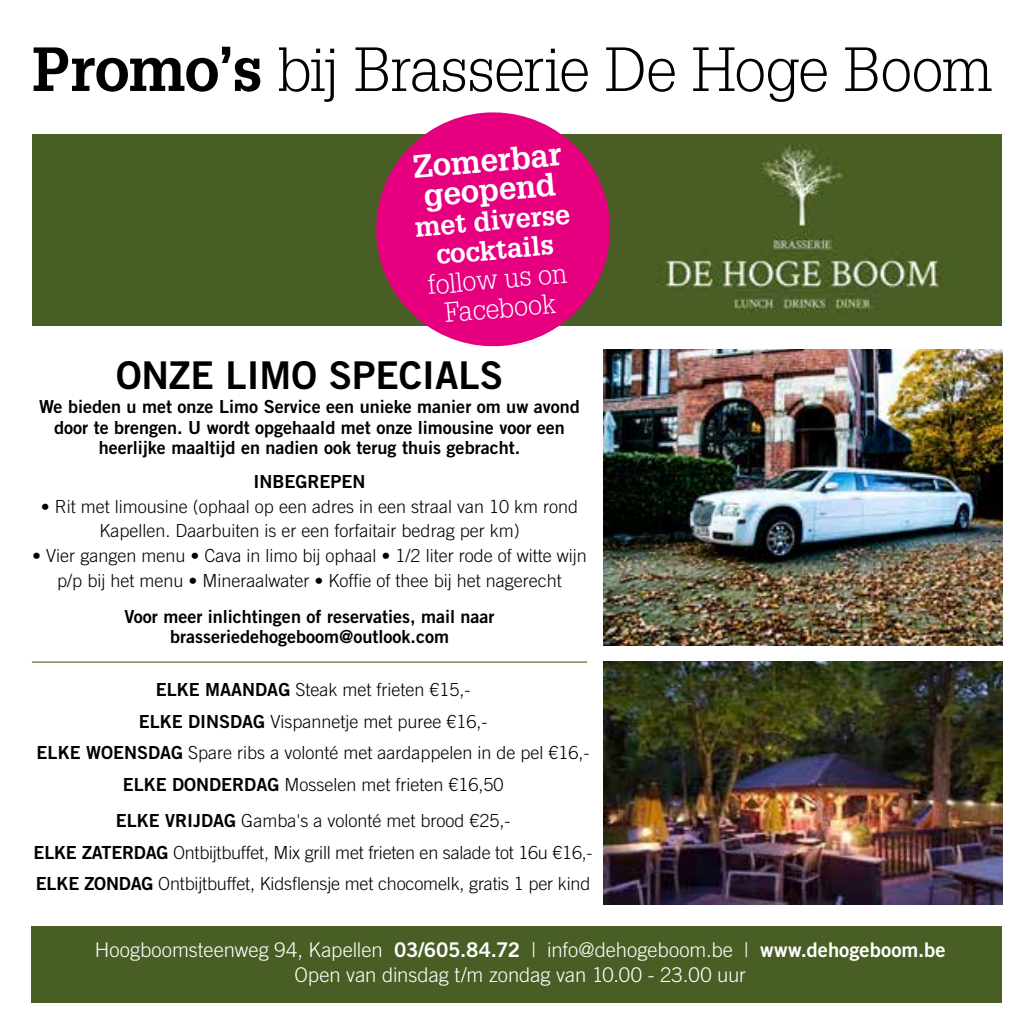
<style>
.page{position:relative;width:1034px;height:1034px;background:#fff}
.page>*{position:absolute;margin:0;border:0;box-sizing:border-box;transform-origin:0 0}
.t1{font:300 60.75px "Glypha LT Std";letter-spacing:-.01em;color:#000}
.t2{font:38.25px "Trade Gothic LT Std Bd 2";color:#000}
.t3{font:700 31.5px/29.2px "Glypha LT Std";color:#fff}
.t4{font:700 27px/29.2px "Glypha LT Std";color:#fff;text-align:center}
.t5{font:300 27px/29.2px "Glypha LT Std";color:#fff;text-align:center}
.t6{font:300 20.25px/25.4px "Trade Gothic LT Std";color:#fff;text-align:center}
.t7{font:300 18px/31.5px "Trade Gothic LT Std";color:#000;text-align:center}
.t8{font:18px/20.2px "Trade Gothic LT Std Bd 2";color:#000;text-align:center}
.s1{font-weight:700}
.s2{font-family:"Syntax LT";font-weight:700}
.s3{font-family:"Trade Gothic LT Std Bd 2";font-weight:400}
</style>
<div class="page">
<div style="left:32px;top:925px;width:969px;height:77px;background:#495e25"></div>
<img style="left:603px;top:661px;width:398px;height:243px">
<div style="left:32px;top:134px;width:969px;height:192px;background:#495e25"></div>
<img style="left:657px;top:145px;width:285px;height:168px">
<img style="left:603px;top:350px;width:399px;height:295px">
<svg style="left:376px;top:112px;width:239px;height:239px;fill:#e6007f"></svg>
<hr style="left:32px;top:661px;width:555px;height:1px;background:#495e25">
<h1 class="t1" style="left:32px;top:35px;width:962px"><span class="s1">Promo’s</span> bij Brasserie De Hoge Boom</h1>
<h3 class="t3" style="left:411px;top:152px;width:150px;rotate:-5deg">Zomerbar geopend</h3>
<h3 class="t4" style="left:413px;top:212px;width:157px;rotate:-5deg">met diverse cocktails</h3>
<h3 class="t5" style="left:426px;top:271px;width:141px;rotate:-5deg">follow us on<br>Facebook</h3>
<h2 class="t2" style="left:116px;top:351px;width:388px">ONZE LIMO SPECIALS</h2>
<p class="t8" style="left:39px;top:396px;width:542px">We bieden u met onze Limo Service een unieke manier om uw avond door te brengen. U wordt opgehaald met onze limousine voor een heerlijke maaltijd en nadien ook terug thuis gebracht.</p>
<p class="t8" style="left:253px;top:471px;width:113px">INBEGREPEN</p>
<p class="t7" style="left:41px;top:493px;width:539px;line-height:24.8px"><span class="s2">•</span> Rit met limousine (ophaal op een adres in een straal van 10 km rond<br>Kapellen. Daarbuiten is er een forfaitair bedrag per km)</p>
<p class="t7" style="left:32px;top:543px;width:556px;line-height:24.8px"><span class="s2">•</span> Vier gangen menu <span class="s2">•</span> Cava in limo bij ophaal <span class="s2">•</span> 1/2 liter rode of witte wijn p/p bij het menu <span class="s2">•</span> Mineraalwater <span class="s2">•</span> Koffie of thee bij het nagerecht</p>
<p class="t8" style="left:124px;top:606px;width:371px">Voor meer inlichtingen of reservaties, mail naar brasseriedehogeboom@outlook.com</p>
<p class="t7" style="left:37px;top:673px;width:554px"><span class="s3">ELKE MAANDAG</span> Steak met frieten €15,-<br><span class="s3">ELKE DINSDAG</span> Vispannetje met puree €16,-<br><span class="s3">ELKE WOENSDAG</span> Spare ribs a volonté met aardappelen in de pel €16,- <span class="s3">ELKE DONDERDAG</span> Mosselen met frieten €16,50</p>
<p class="t7" style="left:34px;top:804px;width:560px"><span class="s3">ELKE VRIJDAG</span> Gamba's a volonté met brood €25,-<br><span class="s3">ELKE ZATERDAG</span> Ontbijtbuffet, Mix grill met frieten en salade tot 16u €16,-<br><span class="s3">ELKE ZONDAG</span> Ontbijtbuffet, Kidsflensje met chocomelk, gratis 1 per kind</p>
<p class="t6" style="left:95px;top:936px;width:852px">Hoogboomsteenweg 94, Kapellen <span class="s3">03/605.84.72</span> | info@dehogeboom.be | <span class="s3">www.dehogeboom.be<br></span>Open van dinsdag t/m zondag van 10.00 - 23.00 uur</p>
</div>
